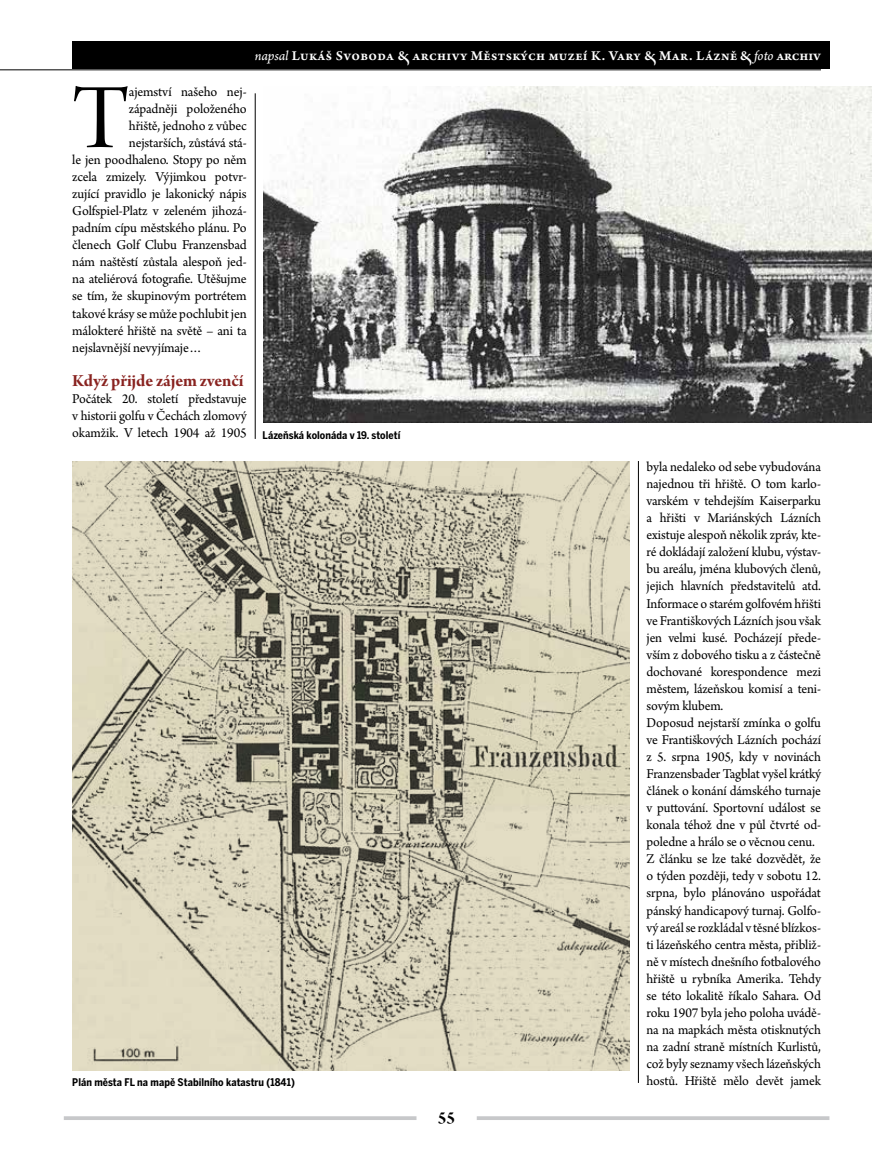
<style>
.page{position:relative;width:872px;height:1149px;background:#fff}
.page>*{position:absolute;margin:0;border:0;box-sizing:border-box;transform-origin:0 0}
.t1{font:97.65px "Arno Pro Display";color:#000}
.t2{font:18px "Arno Pro Bold Subhead";letter-spacing:-.01em;color:#892320}
.t3{font:18px "Arno Pro Bold Display";color:#000}
.t4{font:14.25px/17.1px "Arno Pro";letter-spacing:-.01em;color:#000;text-align:justify}
.t5{font:14.25px "Arno Pro Smbd Sm Text";letter-spacing:.025em;color:#fff}
.t6{font:700 condensed 10.5px "Benton Sans";letter-spacing:.005em;color:#000}
.s1{font-family:"Arno Pro Italic Sm Text"}
</style>
<div class="page">
<svg style="left:64px;top:1116px;width:352px;height:3px"></svg>
<svg style="left:477px;top:1116px;width:352px;height:3px"></svg>
<hr style="left:0;top:69px;width:821px;height:1px;background:#000">
<div style="left:72px;top:41px;width:757px;height:28px;background:#000"></div>
<hr style="left:255px;top:93px;width:1px;height:346px;background:#000">
<hr style="left:638px;top:461px;width:1px;height:621px;background:#000">
<img style="left:264px;top:87px;width:608px;height:335px">
<img style="left:72px;top:461px;width:557px;height:608px">
<h1 class="t1" style="left:72px;top:65px;width:59px">T</h1>
<p class="t4" style="left:129px;top:84px;width:119px">ajemství našeho nej-</p>
<p class="t4" style="left:129px;top:101px;width:119px">západněji položeného</p>
<p class="t4" style="left:129px;top:118px;width:119px">hřiště, jednoho z vůbec</p>
<p class="t4" style="left:129px;top:135px;width:119px">nejstarších, zůstává stá-</p>
<p class="t4" style="left:72px;top:152px;width:176px">le jen poodhaleno. Stopy po něm</p>
<p class="t4" style="left:72px;top:169px;width:176px">zcela zmizely. Výjimkou potvr-</p>
<p class="t4" style="left:72px;top:186px;width:176px">zující pravidlo je lakonický nápis</p>
<p class="t4" style="left:72px;top:203px;width:176px">Golfspiel-Platz v zeleném jihozá-</p>
<p class="t4" style="left:72px;top:220px;width:176px">padním cípu městského plánu. Po</p>
<p class="t4" style="left:72px;top:237px;width:176px">členech Golf Clubu Franzensbad</p>
<p class="t4" style="left:72px;top:254px;width:176px">nám naštěstí zůstala alespoň jed-</p>
<p class="t4" style="left:72px;top:271px;width:176px">na ateliérová fotografie. Utěšujme</p>
<p class="t4" style="left:72px;top:288px;width:176px">se tím, že skupinovým portrétem</p>
<p class="t4" style="left:72px;top:305px;width:176px">takové krásy se může pochlubit jen</p>
<p class="t4" style="left:72px;top:322px;width:176px">málokteré hřiště na světě – ani ta</p>
<p class="t4" style="left:72px;top:339px;width:132px">nejslavnější nevyjímaje…</p>
<p class="t2" style="left:72px;top:370px;width:173px">Když přijde zájem zvenčí</p>
<p class="t4" style="left:72px;top:390px;width:176px">Počátek 20. století představuje v historii golfu v Čechách zlomový okamžik. V letech 1904 až 1905</p>
<p class="t5" style="left:255px;top:47px;width:567px"><span class="s1">napsal</span> Lukáš Svoboda &amp; archivy Městských muzeí K. Vary &amp; Mar. Lázně &amp; <span class="s1">foto</span> archiv</p>
<p class="t6" style="left:263px;top:428px;width:139px">Lázeňská kolonáda v 19. století</p>
<p class="t6" style="left:72px;top:1075px;width:224px">Plán města FL na mapě Stabilního katastru (1841)</p>
<p class="t3" style="left:438px;top:1107px;width:19px">55</p>
<p class="t4" style="left:646px;top:459px;width:176px;text-align:left">byla nedaleko od sebe vybudována najednou tři hřiště. O tom karlo&shy;varském v tehdejším Kaiserparku a hřišti v Mariánských Lázních existuje alespoň několik zpráv, kte&shy;ré dokládají založení klubu, výstav&shy;bu areálu, jména klubových členů, jejich hlavních představitelů atd.<br>Informace o starém golfovém hřišti ve Františkových Lázních jsou však jen velmi kusé. Pocházejí přede&shy;vším z dobového tisku a z částečně dochované korespondence mezi městem, lázeňskou komisí a teni&shy;sovým klubem.<br>Doposud nejstarší zmínka o golfu ve Františkových Lázních pochází z 5. srpna 1905, kdy v novinách Franzensbader Tagblat vyšel krátký článek o konání dámského turnaje v puttování. Sportovní událost se konala téhož dne v půl čtvrté od&shy;poledne a hrálo se o věcnou cenu.<br>Z článku se lze také dozvědět, že o týden později, tedy v sobotu 12. srpna, bylo plánováno uspořádat pánský handicapový turnaj. Golfo&shy;vý areál se rozkládal v těsné blízkos&shy;ti lázeňského centra města, přibliž&shy;ně v místech dnešního fotbalového hřiště u rybníka Amerika. Tehdy se této lokalitě říkalo Sahara. Od roku 1907 byla jeho poloha uvádě&shy;na na mapkách města otisknutých na zadní straně místních Kurlistů, což byly seznamy všech lázeňských hostů. Hřiště mělo devět jamek</p>
</div>
